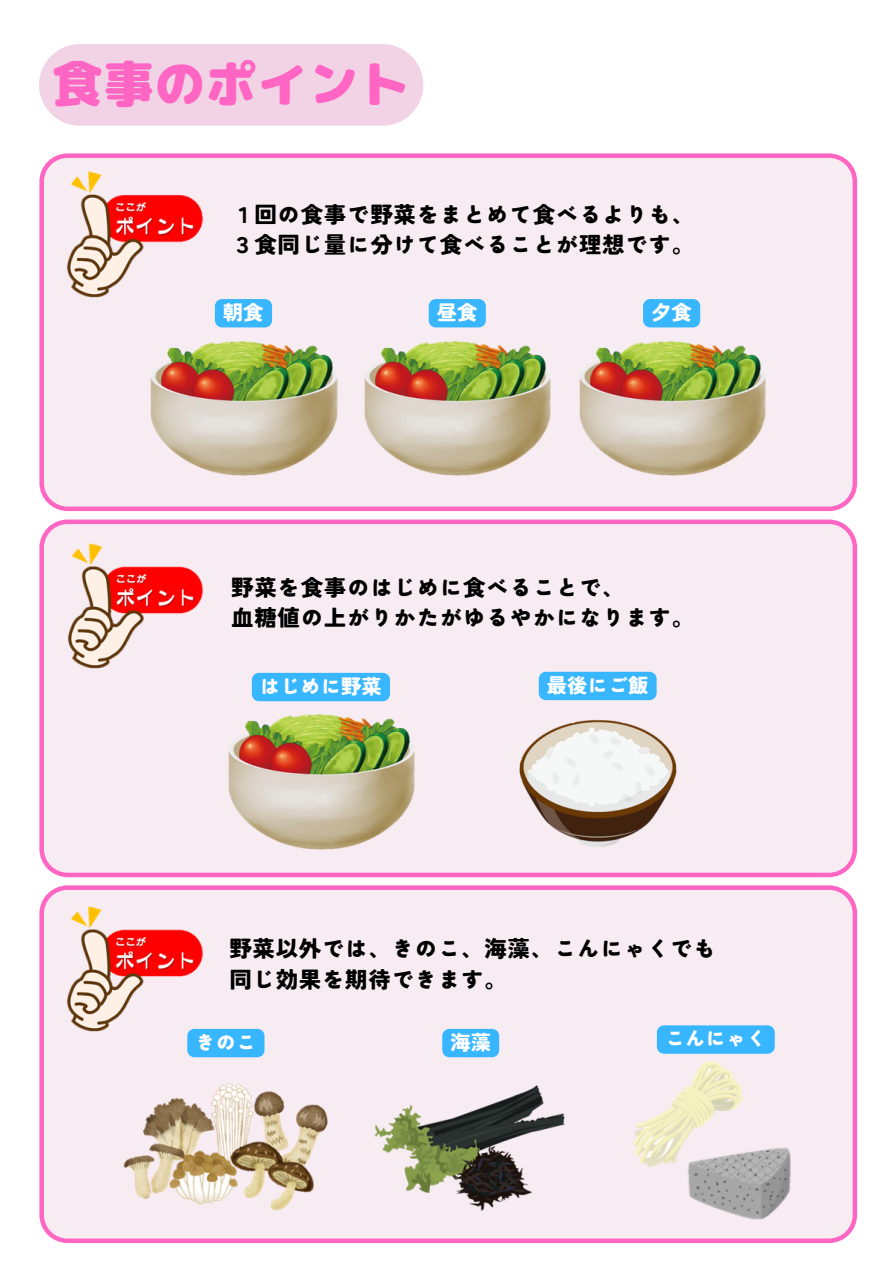
<style>
.page{position:relative;width:893px;height:1264px;background:#fff}
.page>*{position:absolute;margin:0;border:0;box-sizing:border-box;transform-origin:0 0}
.t1{font:49.5px "rounded mplus 1 p black";letter-spacing:.03em;color:#ff66c4}
.t2{font:900 22.5px/30.3px "Tsunagi Gothic";letter-spacing:.03em;color:#000}
.t3{font:900 20.25px "Tsunagi Gothic";color:#fff}
</style>
<div class="page">
<div style="left:39px;top:153px;width:818px;height:358px;background:#f8ecf3"></div>
<img style="left:59px;top:172px;width:150px;height:127px">
<div style="left:39px;top:519px;width:818px;height:358px;background:#f8ecf3"></div>
<img style="left:60px;top:543px;width:150px;height:127px">
<div style="left:39px;top:885px;width:818px;height:357px;background:#f8ecf3"></div>
<img style="left:59px;top:906px;width:150px;height:127px">
<img style="left:148px;top:338px;width:191px;height:139px">
<img style="left:361px;top:338px;width:192px;height:139px">
<img style="left:576px;top:338px;width:191px;height:139px">
<img style="left:225px;top:712px;width:191px;height:139px">
<img style="left:513px;top:712px;width:169px;height:139px">
<img style="left:118px;top:1077px;width:215px;height:139px">
<img style="left:368px;top:1077px;width:204px;height:139px">
<img style="left:628px;top:1055px;width:167px;height:168px">
<div style="left:39px;top:44px;width:384px;height:82px;background:#f1d3e5;border-radius:41px"></div>
<div style="left:215px;top:299px;width:57px;height:28px;background:#38b6ff"></div>
<svg style="left:428px;top:299px;width:58px;height:28px;background:#3fb8fe"></svg>
<svg style="left:643px;top:299px;width:57px;height:28px;background:#3db7fe"></svg>
<div style="left:252px;top:673px;width:138px;height:28px;background:#38b6ff;border-radius:7px"></div>
<div style="left:538px;top:671px;width:118px;height:29px;background:#38b6ff;border-radius:7px"></div>
<div style="left:187px;top:1028px;width:77px;height:29px;background:#38b6ff"></div>
<svg style="left:442px;top:1028px;width:57px;height:29px;background:#43b9fe"></svg>
<div style="left:656px;top:1025px;width:118px;height:28px;background:#38b6ff;border-radius:7px"></div>
<h1 class="t1" style="left:53px;top:49px;width:358px">食事のポイント</h1>
<p class="t2" style="left:231px;top:199px;width:464px">１回の食事で野菜をまとめて食べるよりも、<br>３食同じ量に分けて食べることが理想です。</p>
<p class="t3" style="left:223px;top:302px;width:42px">朝食</p>
<p class="t3" style="left:437px;top:302px;width:42px">昼食</p>
<p class="t3" style="left:651px;top:302px;width:42px">夕食</p>
<p class="t2" style="left:231px;top:572px;width:464px">野菜を食事のはじめに食べることで、<br>血糖値の上がりかたがゆるやかになります。</p>
<p class="t3" style="left:260px;top:676px;width:123px">はじめに野菜</p>
<p class="t3" style="left:547px;top:675px;width:103px">最後にご飯</p>
<p class="t2" style="left:229px;top:933px;width:488px">野菜以外では、きのこ、海藻、こんにゃくでも同じ効果を期待できます。</p>
<p class="t3" style="left:195px;top:1031px;width:62px">きのこ</p>
<p class="t3" style="left:450px;top:1031px;width:42px">海藻</p>
<p class="t3" style="left:665px;top:1028px;width:103px">こんにゃく</p>
</div>
